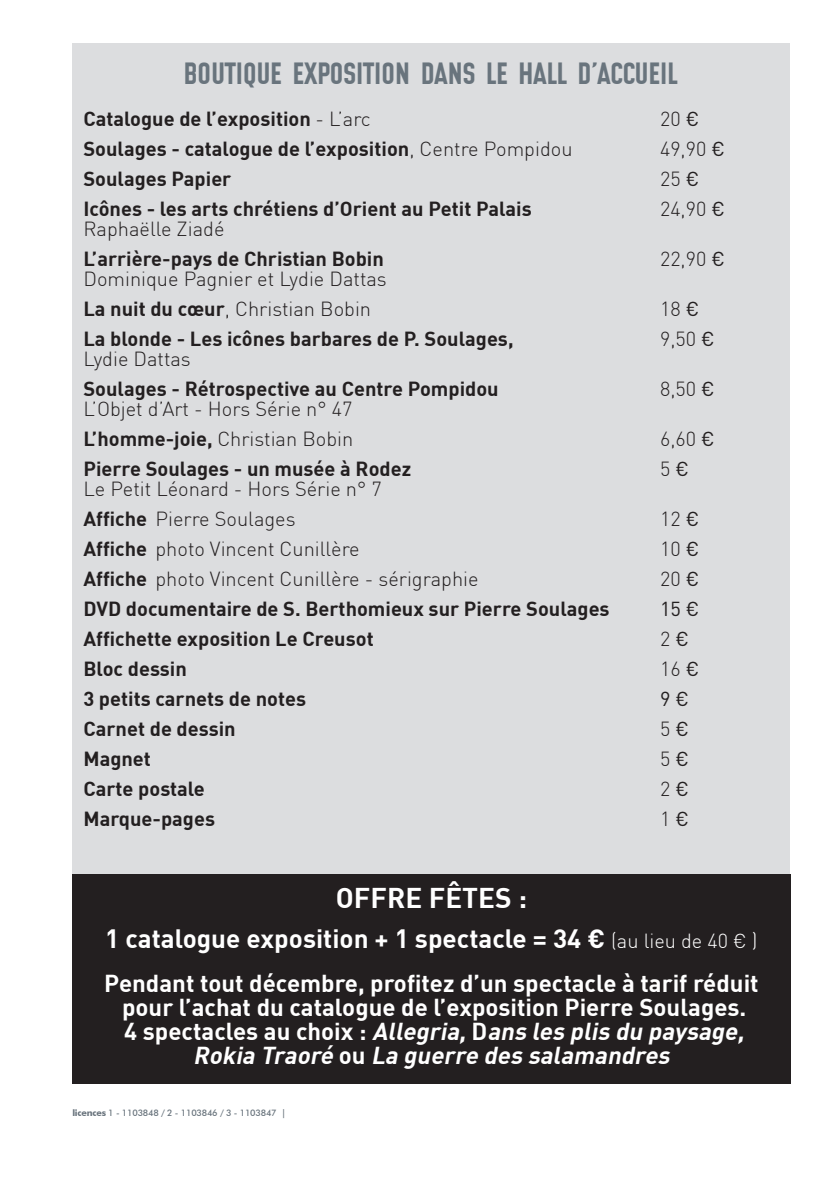
<style>
.page{position:relative;width:840px;height:1191px;background:#fff}
.page>*{position:absolute;margin:0;border:0;box-sizing:border-box;transform-origin:0 0}
.t1{font:32px "ORDINAIRENORMALTTF";color:#69747d}
.t2{font:700 28px "DIN";color:#fff}
.t3{font:700 26px "DIN";color:#fff}
.t4{font:700 24px/24px "DIN";color:#fff;text-align:center}
.t5{font:700 20px "DIN";color:#231f20}
.t6{font:300 20px/30px "DIN";color:#231f20}
.t7{font:20px "DINOT";color:#231f20}
.t8{font:500 9px "Futura BT";letter-spacing:-.025em;color:#69747d}
.s1{font-weight:300}
.s2{font-family:"DINOT";font-weight:400}
.s3{font-weight:700}
.s4{font-family:"DINOT"}
.s5{font-weight:300;font-size:20px}
.s6{font-family:"DINOT";font-weight:300;font-size:20px}
.s7{font-style:italic}
</style>
<div class="page">
<div style="left:72px;top:43px;width:716px;height:985px;background:#dcdddf"></div>
<div style="left:72px;top:874px;width:718px;height:209px;background:#231f20"></div>
<h1 class="t1" style="left:184px;top:55px;width:495px">BOUTIQUE EXPOSITION DANS LE HALL D’ACCUEIL</h1>
<p class="t5" style="left:83px;top:109px;width:288px">Catalogue de l’exposition <span class="s1">- L’arc</span></p>
<p class="t6" style="left:659px;top:105px;width:41px">20 <span class="s2">€</span></p>
<p class="t5" style="left:83px;top:139px;width:490px">Soulages - catalogue de l’exposition<span class="s1">, Centre Pompidou</span></p>
<p class="t6" style="left:659px;top:135px;width:66px">49,90 <span class="s2">€</span></p>
<p class="t5" style="left:83px;top:169px;width:149px">Soulages Papier</p>
<p class="t6" style="left:659px;top:165px;width:41px">25 <span class="s2">€</span></p>
<p class="t5" style="left:83px;top:199px;width:449px">Icônes - les arts chrétiens d’Orient au Petit Palais</p>
<p class="t6" style="left:659px;top:195px;width:66px">24,90 <span class="s2">€</span></p>
<p class="t6" style="left:83px;top:215px;width:142px">Raphaëlle Ziadé</p>
<p class="t5" style="left:83px;top:249px;width:302px">L’arrière-pays de Christian Bobin</p>
<p class="t6" style="left:659px;top:245px;width:66px">22,90 <span class="s2">€</span></p>
<p class="t6" style="left:83px;top:265px;width:305px">Dominique Pagnier et Lydie Dattas<br><span class="s3">La nuit du cœur</span>, Christian Bobin</p>
<p class="t6" style="left:659px;top:295px;width:41px">18 <span class="s2">€</span></p>
<p class="t5" style="left:83px;top:329px;width:431px">La blonde - Les icônes barbares de P. Soulages,</p>
<p class="t6" style="left:659px;top:325px;width:56px">9,50 <span class="s2">€</span></p>
<p class="t6" style="left:83px;top:345px;width:109px">Lydie Dattas</p>
<p class="t5" style="left:83px;top:379px;width:416px">Soulages - Rétrospective au Centre Pompidou</p>
<p class="t6" style="left:659px;top:375px;width:56px">8,50 <span class="s2">€</span></p>
<p class="t6" style="left:83px;top:395px;width:271px">L’Objet d’Art - Hors Série n° 47<br><span class="s3">L’homme-joie,</span> Christian Bobin</p>
<p class="t6" style="left:659px;top:425px;width:56px">6,60 <span class="s2">€</span></p>
<p class="t5" style="left:83px;top:459px;width:329px">Pierre Soulages - un musée à Rodez</p>
<p class="t6" style="left:659px;top:455px;width:30px">5 <span class="s2">€</span></p>
<p class="t6" style="left:83px;top:475px;width:299px">Le Petit Léonard - Hors Série n° 7<br><span class="s3">Affiche</span> Pierre Soulages</p>
<p class="t6" style="left:659px;top:505px;width:41px">12 <span class="s2">€</span></p>
<p class="t6" style="left:83px;top:535px;width:277px"><span class="s3">Affiche</span> photo Vincent Cunillère</p>
<p class="t6" style="left:659px;top:535px;width:41px">10 <span class="s2">€</span></p>
<p class="t6" style="left:83px;top:565px;width:396px"><span class="s3">Affiche</span> photo Vincent Cunillère - sérigraphie</p>
<p class="t6" style="left:659px;top:565px;width:41px">20 <span class="s2">€</span></p>
<p class="t5" style="left:83px;top:599px;width:527px">DVD documentaire de S. Berthomieux sur Pierre Soulages</p>
<p class="t7" style="left:659px;top:595px;width:41px">15 €</p>
<p class="t5" style="left:83px;top:629px;width:291px">Affichette exposition Le Creusot</p>
<p class="t6" style="left:659px;top:625px;width:30px">2 <span class="s2">€</span></p>
<p class="t5" style="left:83px;top:659px;width:105px">Bloc dessin</p>
<p class="t6" style="left:659px;top:655px;width:41px">16 <span class="s2">€</span></p>
<p class="t5" style="left:83px;top:689px;width:224px">3 petits carnets de notes</p>
<p class="t7" style="left:659px;top:685px;width:30px">9 €</p>
<p class="t5" style="left:83px;top:719px;width:154px">Carnet de dessin</p>
<p class="t6" style="left:659px;top:715px;width:30px">5 <span class="s2">€</span></p>
<p class="t5" style="left:83px;top:749px;width:69px">Magnet</p>
<p class="t6" style="left:659px;top:745px;width:30px">5 <span class="s2">€</span></p>
<p class="t5" style="left:83px;top:779px;width:123px">Carte postale</p>
<p class="t6" style="left:659px;top:775px;width:30px">2 <span class="s2">€</span></p>
<p class="t5" style="left:83px;top:809px;width:133px">Marque-pages</p>
<p class="t6" style="left:659px;top:805px;width:30px">1 <span class="s2">€</span></p>
<h2 class="t2" style="left:336px;top:884px;width:192px">OFFRE FÊTES :</h2>
<h3 class="t3" style="left:105px;top:925px;width:653px">1 catalogue exposition + 1 spectacle = 34 <span class="s4">€</span> <span class="s5">(au lieu de 40</span> <span class="s6">€</span> <span class="s5">)</span></h3>
<p class="t4" style="left:104px;top:972px;width:655px">Pendant tout décembre, profitez d’un spectacle à tarif réduit pour l’achat du catalogue de l’exposition Pierre Soulages.<br>4 s p e c t a c l e s a u c h o i x : <span class="s7">Allegria,</span>D <span class="s7">ans les plis du paysage, Rokia Traoré</span> o u <span class="s7">La guerre des salamandres</span></p>
<p class="t8" style="left:72px;top:1107px;width:215px"><span class="s3">licences</span> 1 - 1103848 / 2 - 1103846 / 3 - 1103847 |</p>
</div>
